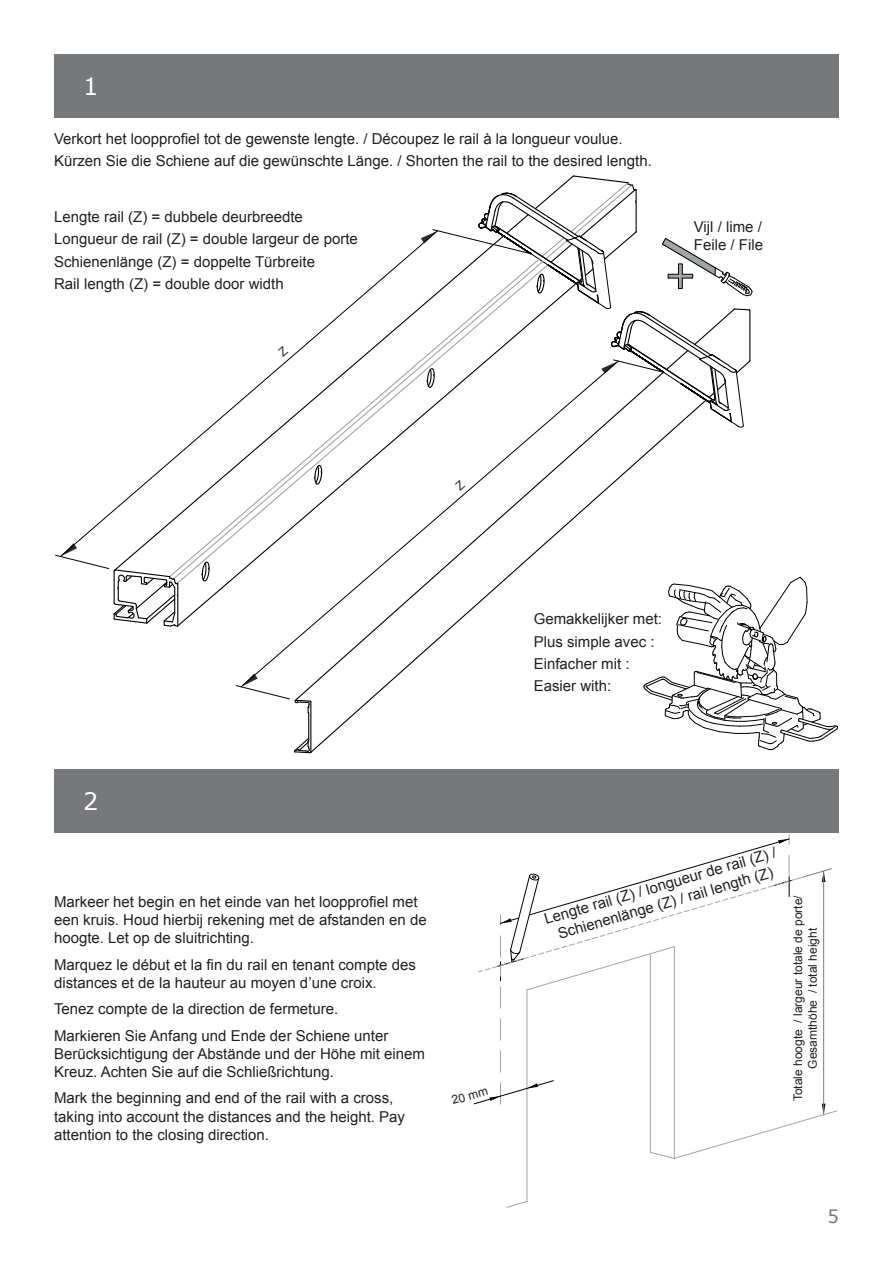
<style>
.page{position:relative;width:893px;height:1263px;background:#fff}
.page>*{position:absolute;margin:0;border:0;box-sizing:border-box;transform-origin:0 0}
.t1{font:24px "Verdana";color:#fff}
.t2{font:18px "Verdana";color:#76787b}
.t3{font:15px/18px "Arial";color:#231f20}
.t4{font:12px/14.4px "Arial";color:#231f20;text-align:center}
</style>
<div class="page">
<svg style="left:708px;top:576px;width:130px;height:174px"></svg>
<svg style="left:55px;top:543px;width:121px;height:84px"></svg>
<svg style="left:113px;top:238px;width:308px;height:334px"></svg>
<svg style="left:200px;top:561px;width:11px;height:21px"></svg>
<svg style="left:240px;top:360px;width:181px;height:313px"></svg>
<svg style="left:294px;top:371px;width:127px;height:302px"></svg>
<svg style="left:309px;top:399px;width:399px;height:353px"></svg>
<svg style="left:235px;top:673px;width:77px;height:81px"></svg>
<svg style="left:421px;top:175px;width:332px;height:252px"></svg>
<div style="left:54px;top:54px;width:785px;height:64px;background:#76787b"></div>
<div style="left:54px;top:769px;width:785px;height:63px;background:#76787b"></div>
<hr style="left:527px;top:990px;width:1px;height:211px;background:#a2a5a5">
<svg style="left:506px;top:1200px;width:22px;height:8px"></svg>
<svg style="left:473px;top:834px;width:365px;height:325px"></svg>
<svg style="left:278px;top:346px;width:10px;height:11px"></svg>
<svg style="left:455px;top:480px;width:11px;height:11px"></svg>
<p class="t1" style="left:83px;top:71px;width:17px">1</p>
<p class="t3" style="left:54px;top:130px;width:570px">Verkort het loopprofiel tot de gewenste lengte. / Découpez le rail à la longueur voulue.</p>
<p class="t3" style="left:54px;top:152px;width:599px">Kürzen Sie die Schiene auf die gewünschte Länge. / Shorten the rail to the desired length.</p>
<p class="t3" style="left:54px;top:208px;width:250px">Lengte rail (Z) = dubbele deurbreedte</p>
<p class="t3" style="left:54px;top:230px;width:305px">Longueur de rail (Z) = double largeur de porte</p>
<p class="t3" style="left:54px;top:252px;width:263px">Schienenlänge (Z) = doppelte Türbreite</p>
<p class="t3" style="left:54px;top:275px;width:231px">Rail length (Z) = double door width</p>
<p class="t3" style="left:694px;top:218px;width:71px">Vijl / lime /<br>Feile / File</p>
<p class="t1" style="left:83px;top:786px;width:17px">2</p>
<p class="t3" style="left:54px;top:893px;width:374px">Markeer het begin en het einde van het loopprofiel met een kruis. Houd hierbij rekening met de afstanden en de hoogte. Let op de sluitrichting.</p>
<p class="t3" style="left:54px;top:956px;width:363px">Marquez le début et la fin du rail en tenant compte des distances et de la hauteur au moyen d’une croix.</p>
<p class="t3" style="left:54px;top:1000px;width:286px">Tenez compte de la direction de fermeture.</p>
<p class="t3" style="left:54px;top:1027px;width:373px">Markieren Sie Anfang und Ende der Schiene unter<br>Berücksichtigung der Abstände und der Höhe mit einem<br>Kreuz. Achten Sie auf die Schließrichtung.</p>
<p class="t3" style="left:54px;top:1089px;width:353px">Mark the beginning and end of the rail with a cross, taking into account the distances and the height. Pay attention to the closing direction.</p>
<p class="t4" style="left:450px;top:1093px;width:38px;rotate:-16deg">20 mm</p>
<p class="t3" style="left:534px;top:610px;width:130px">Gemakkelijker met:</p>
<p class="t3" style="left:534px;top:632px;width:122px">Plus simple avec :</p>
<p class="t3" style="left:534px;top:655px;width:97px">Einfacher mit :</p>
<p class="t3" style="left:534px;top:677px;width:79px">Easier with:</p>
<p class="t3" style="left:542px;top:910px;width:242px;text-align:center;rotate:-16deg">Lengte rail (Z) / longueur de rail (Z) /<br>Schienenlänge (Z) / rail length (Z)</p>
<p class="t4" style="left:791px;top:1101px;width:208px;rotate:-90deg">Totale hoogte / largeur totale de porte/<br>Gesamthöhe / total height</p>
<p class="t2" style="left:827px;top:1205px;width:13px">5</p>
</div>
